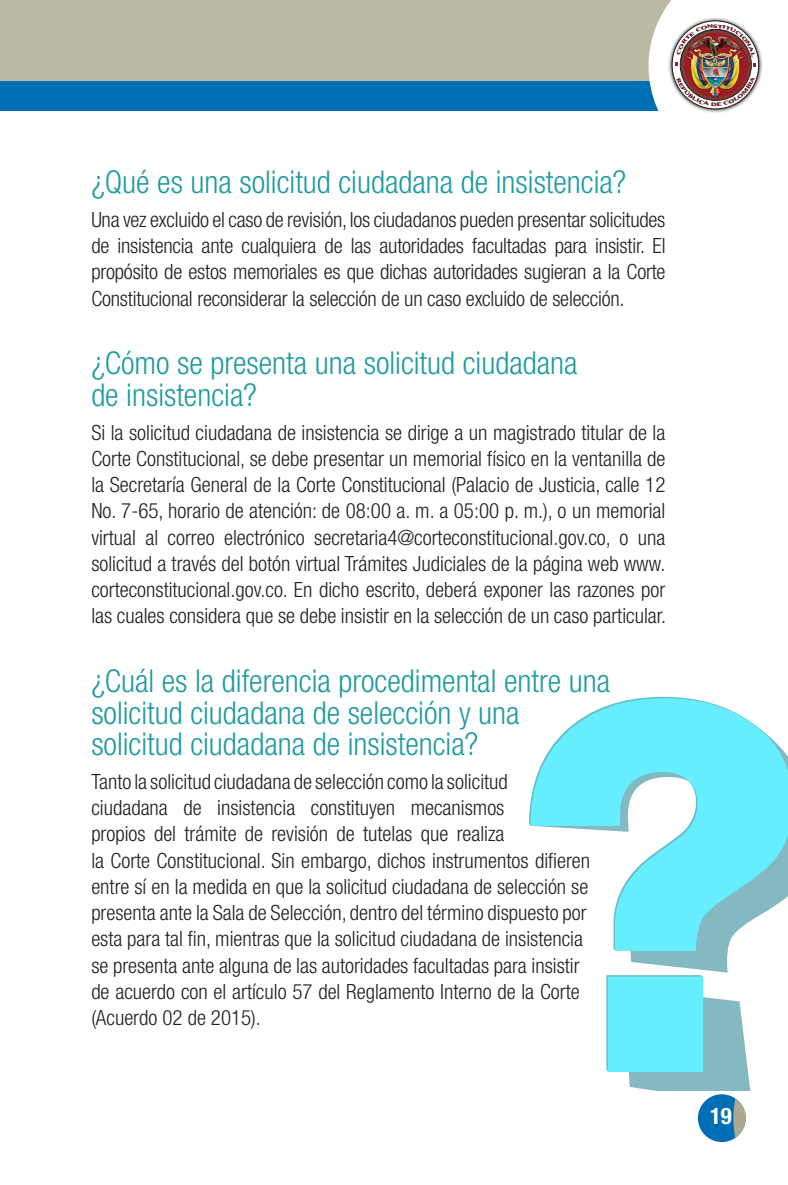
<style>
.page{position:relative;width:788px;height:1185px;background:#fff}
.page>*{position:absolute;margin:0;border:0;box-sizing:border-box;transform-origin:0 0}
.subtitulos{font:300 condensed 31.5px/31.5px "Helvetica Neue LT Std";color:#1f9ba1}
.t1{font:700 condensed 22.75px "Helvetica Neue LT Std";color:#fff}
.texto_general{font:300 condensed 21px/26.2px "Helvetica Neue LT Std";color:#231f20;text-align:justify}
</style>
<div class="page">
<div style="left:0;top:0;width:728px;height:82px;background:#bab9a4"></div>
<div style="left:0;top:82px;width:662px;height:29px;background:#006eb5"></div>
<div style="left:698px;top:1094px;width:48px;height:48px;background:#006eb5;border-radius:50%"></div>
<svg style="left:733px;top:1098px;width:13px;height:40px"></svg>
<div style="left:628px;top:1072px;width:123px;height:18px;background:#85b9c2"></div>
<svg style="left:530px;top:698px;width:258px;height:374px"></svg>
<img style="left:648px;top:0;width:115px;height:113px">
<p class="subtitulos" style="left:91px;top:166px;width:536px">¿Qué es una solicitud ciudadana de insistencia?</p>
<p class="texto_general" style="left:91px;top:206px;width:576px">Una vez excluido el caso de revisión, los ciudadanos pueden presentar solicitudes de insistencia ante cualquiera de las autoridades facultadas para insistir. El propósito de estos memoriales es que dichas autoridades sugieran a la Corte Constitucional reconsiderar la selección de un caso excluido de selección.</p>
<p class="subtitulos" style="left:91px;top:347px;width:488px">¿Cómo se presenta una solicitud ciudadana de insistencia?</p>
<p class="texto_general" style="left:91px;top:419px;width:576px">Si la solicitud ciudadana de insistencia se dirige a un magistrado titular de la Corte Constitucional, se debe presentar un memorial físico en la ventanilla de la Secretaría General de la Corte Constitucional (Palacio de Justicia, calle 12<br>No. 7-65, horario de atención: de 08:00 a. m. a 05:00 p. m.), o un memorial virtual al correo electrónico secretaria4@corteconstitucional.gov.co, o una solicitud a través del botón virtual Trámites Judiciales de la página web www. corteconstitucional.gov.co. En dicho escrito, deberá exponer las razones por las cuales considera que se debe insistir en la selección de un caso particular.</p>
<p class="subtitulos" style="left:91px;top:665px;width:520px">¿Cuál es la diferencia procedimental entre una solicitud ciudadana de selección y una solicitud ciudadana de insistencia?</p>
<p class="texto_general" style="left:91px;top:768px;width:500px;text-align:left">Tanto la solicitud ciudadana de selección como la solicitud<br>ciudadana de insistencia constituyen mecanismos<br>propios del trámite de revisión de tutelas que realiza<br>la Corte Constitucional. Sin embargo, dichos instrumentos difieren entre sí en la medida en que la solicitud ciudadana de selección se presenta ante la Sala de Selección, dentro del término dispuesto por esta para tal fin, mientras que la solicitud ciudadana de insistencia se presenta ante alguna de las autoridades facultadas para insistir de acuerdo con el artículo 57 del Reglamento Interno de la Corte (Acuerdo 02 de 2015).</p>
<p class="t1" style="left:710px;top:1102px;width:23px">19</p>
</div>
